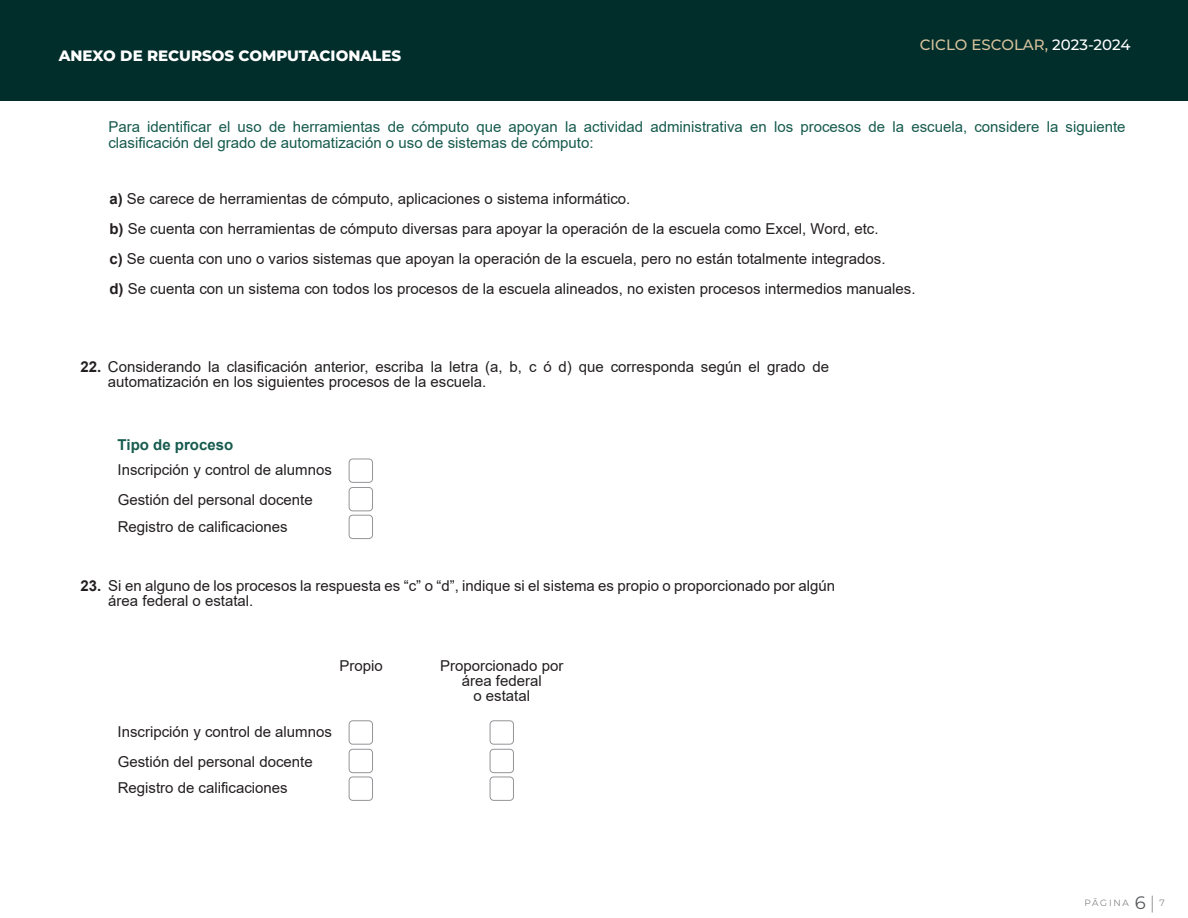
<style>
.page{position:relative;width:1188px;height:918px;background:#fff}
.page>*{position:absolute;margin:0;border:0;box-sizing:border-box;transform-origin:0 0}
.t1{font:15px/15px "Arial";color:#231f20}
.t2{font:15px/16.5px "Arial";color:#165a4e}
.t3{font:800 15px "Montserrat";color:#fff}
.t4{font:500 15px "Montserrat";color:#d7c29d}
.t5{font:700 15px "Arial";color:#165a4e}
.t6{font:700 15px "Arial";color:#231f20}
.t7{font:300 9px "Montserrat";letter-spacing:.195em;color:#57585a}
.s1{color:#fff}
.s2{font-weight:700}
.s3{font-weight:400;font-size:18px}
.s4{font-weight:200;font-size:18px}
</style>
<div class="page">
<div style="left:349px;top:459px;width:24px;height:24px;border:1px solid #939598;border-radius:4px"></div>
<div style="left:349px;top:487px;width:24px;height:24px;border:1px solid #939598;border-radius:4px"></div>
<div style="left:349px;top:515px;width:24px;height:24px;border:1px solid #939598;border-radius:4px"></div>
<div style="left:349px;top:721px;width:24px;height:23px;border:1px solid #939598;border-radius:4px"></div>
<div style="left:349px;top:749px;width:24px;height:24px;border:1px solid #939598;border-radius:4px"></div>
<div style="left:349px;top:777px;width:24px;height:24px;border:1px solid #939598;border-radius:4px"></div>
<div style="left:490px;top:721px;width:24px;height:23px;border:1px solid #939598;border-radius:4px"></div>
<div style="left:490px;top:749px;width:24px;height:24px;border:1px solid #939598;border-radius:4px"></div>
<div style="left:490px;top:777px;width:24px;height:24px;border:1px solid #939598;border-radius:4px"></div>
<div style="left:0;top:0;width:1188px;height:100px;background:#012d2a"></div>
<p class="t3" style="left:59px;top:44px;width:344px">ANEXO DE RECURSOS COMPUTACIONALES</p>
<p class="t4" style="left:920px;top:34px;width:212px">CICLO ESCOLAR, <span class="s1">2023-2024</span></p>
<p class="t2" style="left:108px;top:118px;width:1019px">Para identificar el uso de herramientas de cómputo que apoyan la actividad administrativa en los procesos de la escuela, considere la siguiente clasificación del grado de automatización o uso de sistemas de cómputo:</p>
<p class="t1" style="left:109px;top:184px;width:808px;line-height:30px"><span class="s2">a)</span> Se carece de herramientas de cómputo, aplicaciones o sistema informático.<br><span class="s2">b)</span> Se cuenta con herramientas de cómputo diversas para apoyar la operación de la escuela como Excel, Word, etc.<br><span class="s2">c)</span> Se cuenta con uno o varios sistemas que apoyan la operación de la escuela, pero no están totalmente integrados.<br><span class="s2">d)</span> Se cuenta con un sistema con todos los procesos de la escuela alineados, no existen procesos intermedios manuales.</p>
<p class="t1" style="left:108px;top:359px;width:723px;text-indent:-27px"><span class="s2">22.</span> Considerando la clasificación anterior, escriba la letra (a, b, c ó d) que corresponda según el grado de automatización en los siguientes procesos de la escuela.</p>
<p class="t5" style="left:118px;top:434px;width:117px">Tipo de proceso</p>
<p class="t1" style="left:118px;top:455px;width:216px;line-height:29.8px">Inscripción y control de alumnos<br>Gestión del personal docente</p>
<p class="t1" style="left:118px;top:519px;width:172px">Registro de calificaciones</p>
<p class="t6" style="left:80px;top:576px;width:22px">23.</p>
<p class="t1" style="left:108px;top:579px;width:728px">Si en alguno de los procesos la respuesta es “c” o “d”, indique si el sistema es propio o proporcionado por algún área federal o estatal.</p>
<p class="t1" style="left:340px;top:658px;width:45px">Propio</p>
<p class="t1" style="left:440px;top:658px;width:125px;text-align:center">Proporcionado por área federal<br>o estatal</p>
<p class="t1" style="left:118px;top:717px;width:216px;line-height:30px">Inscripción y control de alumnos<br>Gestión del personal docente</p>
<p class="t1" style="left:118px;top:781px;width:172px">Registro de calificaciones</p>
<p class="t7" style="left:1084px;top:896px;width:82px">PĀGINA <span class="s3">6</span><span class="s4">|</span> 7</p>
</div>
